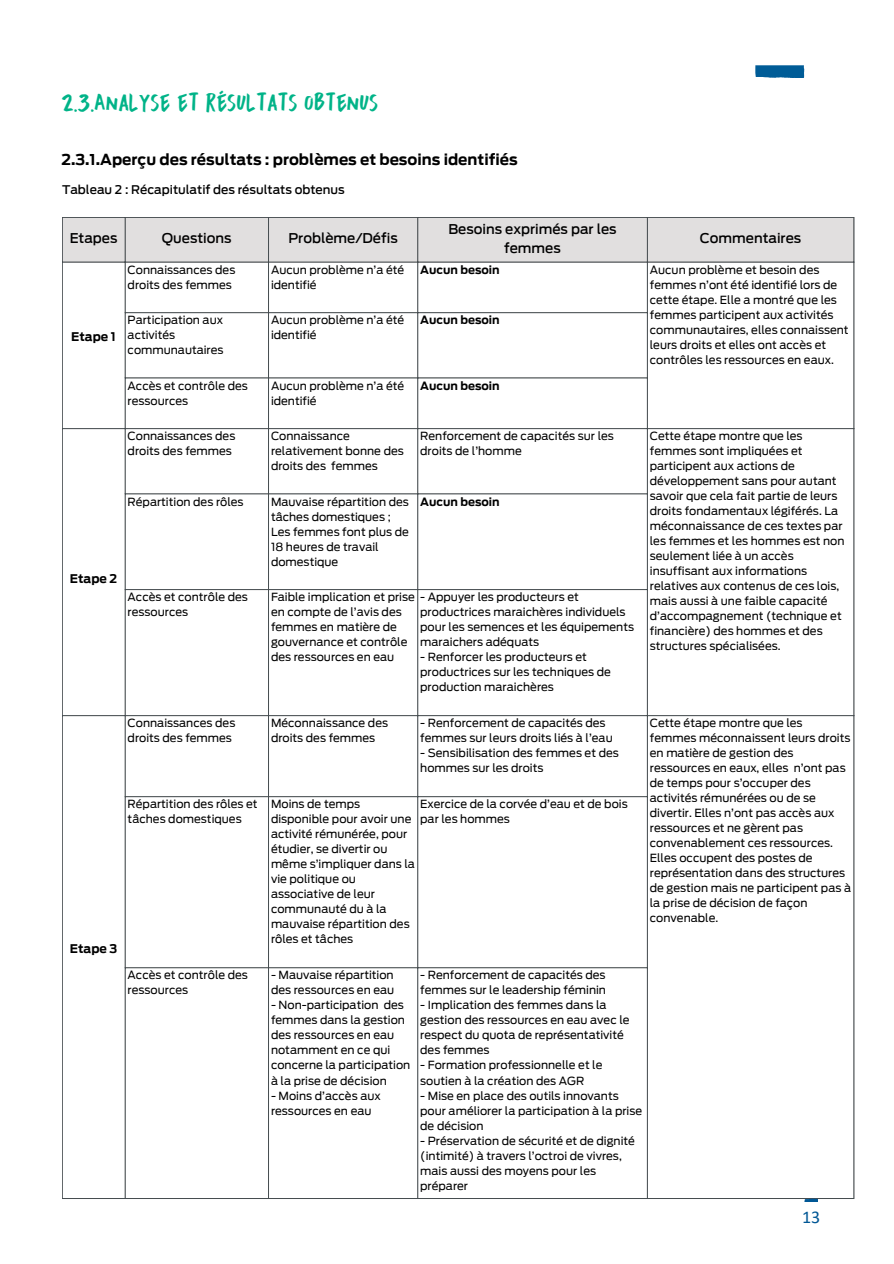
<style>
.page{position:relative;width:894px;height:1264px;background:#fff}
.page>*{position:absolute;margin:0;border:0;box-sizing:border-box;transform-origin:0 0}
.t1{font:24px "DK Buntaro";color:#00b388}
.t2{font:18px "Calibri";color:#005795}
.t3{font:700 15px "Antenna";color:#000}
.t4{font:500 13.5px/18.8px "Antenna";color:#000;text-align:center}
.t5{font:500 12px "Antenna";color:#000}
.t6{font:700 12px "Antenna";color:#000}
.t7{font:11.25px/15px "Antenna";color:#000}
.t8{font:700 11.25px "Antenna";color:#000}
</style>
<div class="page">
<div style="left:63px;top:218px;width:790px;height:44px;background:#e1dfdf"></div>
<svg style="left:269px;top:313px;width:148px;height:656px"></svg>
<hr style="left:62px;top:218px;width:1px;height:980px;background:#464d50">
<hr style="left:125px;top:218px;width:1px;height:980px;background:#464d50">
<hr style="left:268px;top:218px;width:1px;height:980px;background:#464d50">
<hr style="left:417px;top:218px;width:1px;height:980px;background:#464d50">
<hr style="left:647px;top:218px;width:1px;height:980px;background:#464d50">
<hr style="left:853px;top:218px;width:1px;height:980px;background:#464d50">
<hr style="left:62px;top:217px;width:792px;height:1px;background:#464d50">
<hr style="left:62px;top:262px;width:792px;height:1px;background:#464d50">
<hr style="left:125px;top:312px;width:522px;height:1px;background:#464d50">
<hr style="left:125px;top:378px;width:522px;height:1px;background:#464d50">
<hr style="left:62px;top:428px;width:792px;height:1px;background:#464d50">
<hr style="left:125px;top:493px;width:522px;height:1px;background:#464d50">
<hr style="left:125px;top:589px;width:522px;height:1px;background:#464d50">
<hr style="left:62px;top:715px;width:792px;height:1px;background:#464d50">
<hr style="left:125px;top:796px;width:522px;height:1px;background:#464d50">
<hr style="left:125px;top:967px;width:522px;height:1px;background:#464d50">
<hr style="left:62px;top:1198px;width:792px;height:1px;background:#464d50">
<svg style="left:755px;top:65px;width:49px;height:13px"></svg>
<svg style="left:804px;top:1198px;width:14px;height:4px"></svg>
<h1 class="t1" style="left:61px;top:90px;width:318px">2.3.ANALYSE ET RÉSULTATS OBTENUS</h1>
<h2 class="t3" style="left:61px;top:153px;width:457px">2.3.1.Aperçu des résultats : problèmes et besoins identifiés</h2>
<p class="t5" style="left:62px;top:185px;width:284px">Tableau 2 : Récapitulatif des résultats obtenus</p>
<p class="t4" style="left:70px;top:230px;width:49px">Etapes</p>
<p class="t4" style="left:162px;top:230px;width:71px">Questions</p>
<p class="t4" style="left:288px;top:230px;width:111px">Problème/Défis</p>
<p class="t4" style="left:448px;top:220px;width:170px">Besoins exprimés par les femmes</p>
<p class="t4" style="left:699px;top:230px;width:103px">Commentaires</p>
<p class="t6" style="left:71px;top:331px;width:46px">Etape 1</p>
<p class="t6" style="left:70px;top:573px;width:49px">Etape 2</p>
<p class="t6" style="left:70px;top:943px;width:49px">Etape 3</p>
<p class="t7" style="left:128px;top:263px;width:109px">Connaissances des droits des femmes</p>
<p class="t7" style="left:271px;top:263px;width:135px">Aucun problème n’a été identifié</p>
<p class="t8" style="left:420px;top:265px;width:81px">Aucun besoin</p>
<p class="t7" style="left:649px;top:263px;width:200px">Aucun problème et besoin des femmes n’ont été identifié lors de cette étape. Elle a montré que les femmes participent aux activités communautaires, elles connaissent leurs droits et elles ont accès et contrôles les ressources en eaux.</p>
<p class="t7" style="left:128px;top:313px;width:97px">Participation aux activités communautaires</p>
<p class="t7" style="left:271px;top:313px;width:135px">Aucun problème n’a été identifié</p>
<p class="t8" style="left:420px;top:315px;width:81px">Aucun besoin</p>
<p class="t7" style="left:128px;top:379px;width:122px">Accès et contrôle des ressources</p>
<p class="t7" style="left:271px;top:379px;width:135px">Aucun problème n’a été identifié</p>
<p class="t8" style="left:420px;top:380px;width:81px">Aucun besoin</p>
<p class="t7" style="left:128px;top:429px;width:109px">Connaissances des droits des femmes</p>
<p class="t7" style="left:271px;top:429px;width:134px">Connaissance relativement bonne des droits des femmes</p>
<p class="t7" style="left:420px;top:429px;width:195px">Renforcement de capacités sur les droits de l’homme</p>
<p class="t7" style="left:649px;top:429px;width:196px">Cette étape montre que les femmes sont impliquées et participent aux actions de développement sans pour autant savoir que cela fait partie de leurs droits fondamentaux légiférés. La méconnaissance de ces textes par les femmes et les hommes est non seulement liée à un accès insuffisant aux informations relatives aux contenus de ces lois, mais aussi à une faible capacité d’accompagnement (technique et financière) des hommes et des structures spécialisées.</p>
<p class="t7" style="left:128px;top:494px;width:117px">Répartition des rôles</p>
<p class="t7" style="left:271px;top:494px;width:139px">Mauvaise répartition des tâches domestiques ;</p>
<p class="t7" style="left:271px;top:524px;width:139px">Les femmes font plus de<br>18 heures de travail domestique</p>
<p class="t8" style="left:420px;top:496px;width:81px">Aucun besoin</p>
<p class="t7" style="left:128px;top:590px;width:122px">Accès et contrôle des ressources</p>
<p class="t7" style="left:271px;top:590px;width:145px">Faible implication et prise en compte de l’avis des femmes en matière de gouvernance et contrôle des ressources en eau</p>
<p class="t7" style="left:420px;top:590px;width:215px">- Appuyer les producteurs et productrices maraichères individuels pour les semences et les équipements maraichers adéquats</p>
<p class="t7" style="left:420px;top:650px;width:192px">- Renforcer les producteurs et productrices sur les techniques de production maraichères</p>
<p class="t7" style="left:128px;top:716px;width:109px">Connaissances des droits des femmes</p>
<p class="t7" style="left:271px;top:716px;width:119px">Méconnaissance des droits des femmes</p>
<p class="t7" style="left:420px;top:716px;width:194px">- Renforcement de capacités des femmes sur leurs droits liés à l’eau</p>
<p class="t7" style="left:420px;top:746px;width:200px">- Sensibilisation des femmes et des hommes sur les droits</p>
<p class="t7" style="left:128px;top:797px;width:131px">Répartition des rôles et tâches domestiques</p>
<p class="t7" style="left:271px;top:797px;width:145px">Moins de temps disponible pour avoir une activité rémunérée, pour étudier, se divertir ou même s’impliquer dans la vie politique ou associative de leur communauté du à la mauvaise répartition des rôles et tâches</p>
<p class="t7" style="left:420px;top:797px;width:209px">Exercice de la corvée d’eau et de bois par les hommes</p>
<p class="t7" style="left:128px;top:968px;width:122px">Accès et contrôle des ressources</p>
<p class="t7" style="left:271px;top:968px;width:125px">- Mauvaise répartition des ressources en eau</p>
<p class="t7" style="left:271px;top:998px;width:141px">- Non-participation des femmes dans la gestion des ressources en eau notamment en ce qui concerne la participation à la prise de décision</p>
<p class="t7" style="left:271px;top:1088px;width:111px">- Moins d’accès aux ressources en eau</p>
<p class="t7" style="left:420px;top:968px;width:187px">- Renforcement de capacités des femmes sur le leadership féminin</p>
<p class="t7" style="left:420px;top:998px;width:211px">- Implication des femmes dans la gestion des ressources en eau avec le respect du quota de représentativité des femmes</p>
<p class="t7" style="left:420px;top:1058px;width:184px">- Formation professionnelle et le soutien à la création des AGR</p>
<p class="t7" style="left:420px;top:1088px;width:223px">- Mise en place des outils innovants pour améliorer la participation à la prise de décision</p>
<p class="t7" style="left:420px;top:1133px;width:216px">- Préservation de sécurité et de dignité (intimité) à travers l’octroi de vivres, mais aussi des moyens pour les préparer</p>
<p class="t7" style="left:649px;top:716px;width:203px">Cette étape montre que les femmes méconnaissent leurs droits en matière de gestion des ressources en eaux, elles n’ont pas de temps pour s’occuper des activités rémunérées ou de se divertir. Elles n’ont pas accès aux ressources et ne gèrent pas convenablement ces ressources.<br>Elles occupent des postes de représentation dans des structures de gestion mais ne participent pas à la prise de décision de façon convenable.</p>
<p class="t2" style="left:802px;top:1209px;width:20px">13</p>
</div>
